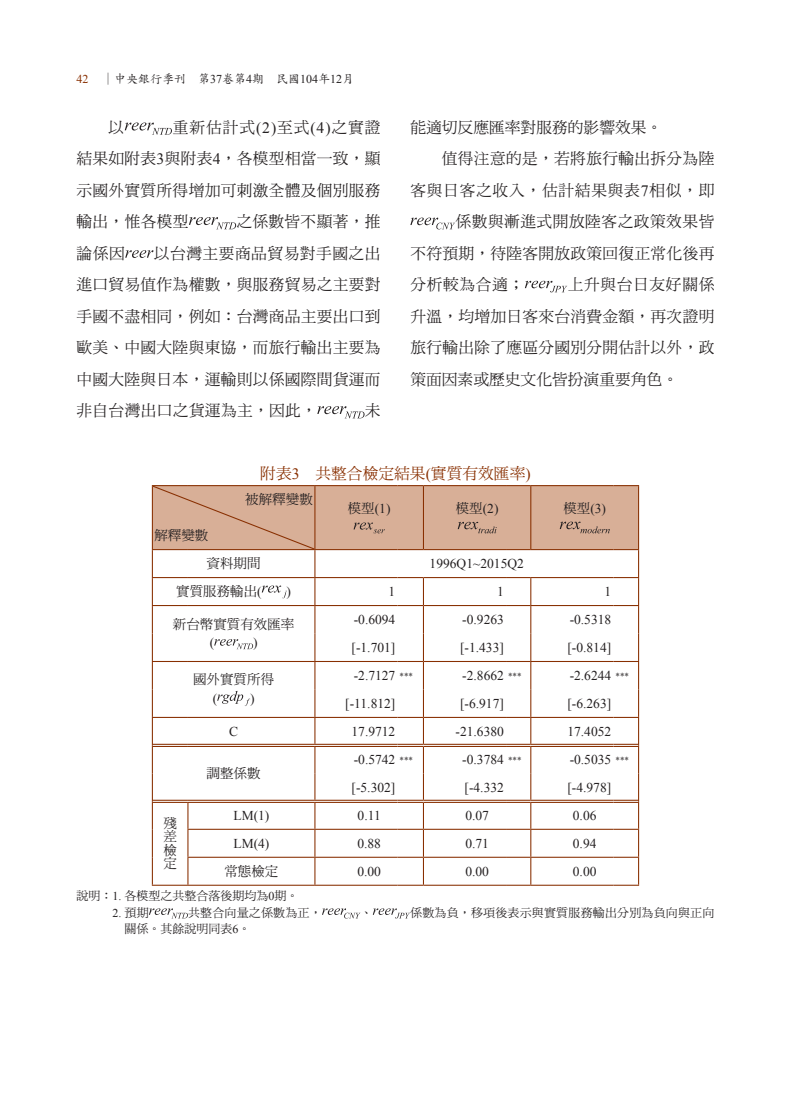
<style>
.page{position:relative;width:808px;height:1106px;background:#fff}
.page>*{position:absolute;margin:0;border:0;box-sizing:border-box;transform-origin:0 0}
.t1{font:15.75px/31.5px "DF Ming Std W5";letter-spacing:.015em;color:#231f20;text-align:justify}
.t2{font:15.75px "DF Ming Std W5";letter-spacing:.045em;color:#231f20}
.t3{font:15.75px "DF Ming Std W5";color:#882f01}
.t4{font:13.5px "Times New Roman";color:#231f20}
.t5{font:13.5px/13.5px "DF Ming Std W5";color:#231f20}
.t6{font:12px "DF Ming Std W5";letter-spacing:.015em;color:#231f20}
.t7{font:12px "DF Kai Shu Std W5";color:#231f20}
.t8{font:12px "Times New Roman";color:#231f20}
.s1{font-family:"Times New Roman";color:#882f01}
.s2{font-family:"Times New Roman"}
.s3{font-family:"DF Ming Std W5"}
.s4{font-size:9px}
</style>
<div class="page">
<svg style="left:125px;top:123px;width:47px;height:12px"></svg>
<svg style="left:189px;top:217px;width:47px;height:12px"></svg>
<svg style="left:125px;top:250px;width:28px;height:8px"></svg>
<svg style="left:317px;top:406px;width:48px;height:12px"></svg>
<svg style="left:410px;top:218px;width:45px;height:11px"></svg>
<svg style="left:525px;top:281px;width:42px;height:11px"></svg>
<svg style="left:152px;top:485px;width:487px;height:400px"></svg>
<svg style="left:149px;top:908px;width:39px;height:10px"></svg>
<svg style="left:322px;top:908px;width:38px;height:10px"></svg>
<svg style="left:373px;top:908px;width:37px;height:10px"></svg>
<p class="t7" style="left:77px;top:73px;width:279px"><span class="s1">42</span> ∣中央銀行季刊 第<span class="s2">37</span>卷第<span class="s2">4</span>期 民國<span class="s2">104</span>年<span class="s2">12</span>月</p>
<p class="t1" style="left:108px;top:111px;width:17px">以</p>
<p class="t1" style="left:77px;top:111px;width:306px;text-indent:96px">重新估計式<span class="s2">(2)</span>至式<span class="s2">(4)</span>之實證結果如附表<span class="s2">3</span>與附表<span class="s2">4</span>，各模型相當一致，顯示國外實質所得增加可刺激全體及個別服務輸出，惟各模型</p>
<p class="t1" style="left:236px;top:205px;width:146px">之係數皆不顯著，推</p>
<p class="t1" style="left:77px;top:237px;width:306px;text-indent:77px">以台灣主要商品貿易對手國之出進口貿易值作為權數，與服務貿易之主要對手國不盡相同，例如：台灣商品主要出口到歐美、中國大陸與東協，而旅行輸出主要為中國大陸與日本，運輸則以係國際間貨運而非自台灣出口之貨運為主，因此，</p>
<p class="t1" style="left:77px;top:237px;width:50px">論係因</p>
<p class="t1" style="left:365px;top:394px;width:17px">未</p>
<p class="t1" style="left:410px;top:111px;width:253px">能適切反應匯率對服務的影響效果。</p>
<p class="t1" style="left:442px;top:142px;width:274px">值得注意的是，若將旅行輸出拆分為陸</p>
<p class="t2" style="left:410px;top:181px;width:306px">客與日客之收入，估計結果與表<span class="s2">7</span>相似，即</p>
<p class="t1" style="left:456px;top:205px;width:260px">係數與漸進式開放陸客之政策效果皆</p>
<p class="t1" style="left:410px;top:237px;width:306px">不符預期，待陸客開放政策回復正常化後再</p>
<p class="t1" style="left:410px;top:268px;width:115px">分析較為合適；</p>
<p class="t1" style="left:410px;top:268px;width:306px;text-indent:157px">上升與台日友好關係升溫，均增加日客來台消費金額，再次證明旅行輸出除了應區分國別分開估計以外，政策面因素或歷史文化皆扮演重要角色。</p>
<p class="t5" style="left:154px;top:528px;width:55px">解釋變數</p>
<p class="t3" style="left:260px;top:464px;width:272px">附表<span class="s2">3</span> 共整合檢定結果<span class="s2">(</span>實質有效匯率<span class="s2">)</span></p>
<p class="t5" style="left:245px;top:492px;width:69px">被解釋變數</p>
<p class="t4" style="left:348px;top:500px;width:44px"><span class="s3">模型</span>(1)</p>
<p class="t4" style="left:456px;top:500px;width:44px"><span class="s3">模型</span>(2)</p>
<p class="t4" style="left:563px;top:500px;width:44px"><span class="s3">模型</span>(3)</p>
<p class="t5" style="left:207px;top:556px;width:55px">資料期間</p>
<p class="t4" style="left:430px;top:555px;width:96px">1996Q1~2015Q2</p>
<p class="t5" style="left:176px;top:584px;width:87px">實質服務輸出<span class="s2">(</span></p>
<p class="t4" style="left:287px;top:583px;width:6px">)</p>
<p class="t4" style="left:389px;top:583px;width:8px">1</p>
<p class="t4" style="left:497px;top:583px;width:8px">1</p>
<p class="t4" style="left:604px;top:583px;width:8px">1</p>
<p class="t5" style="left:210px;top:615px;width:86px;line-height:18px;text-indent:-37px">新台幣實質有效匯率<span class="s2">(</span></p>
<p class="t4" style="left:354px;top:611px;width:43px">-0.6094</p>
<p class="t4" style="left:462px;top:611px;width:43px">-0.9263</p>
<p class="t4" style="left:570px;top:611px;width:43px">-0.5318</p>
<p class="t4" style="left:351px;top:638px;width:45px">[-1.701]</p>
<p class="t4" style="left:460px;top:638px;width:45px">[-1.433]</p>
<p class="t4" style="left:567px;top:638px;width:45px">[-0.814]</p>
<p class="t4" style="left:253px;top:634px;width:6px">)</p>
<p class="t5" style="left:213px;top:670px;width:63px;line-height:18.9px;text-indent:-20px">國外實質所得<span class="s2">(</span></p>
<p class="t4" style="left:250px;top:689px;width:6px">)</p>
<p class="t4" style="left:354px;top:666px;width:61px">-2.7127 <span class="s4">***</span></p>
<p class="t4" style="left:462px;top:666px;width:61px">-2.8662 <span class="s4">***</span></p>
<p class="t4" style="left:570px;top:666px;width:61px">-2.6244 <span class="s4">***</span></p>
<p class="t4" style="left:345px;top:694px;width:52px">[-11.812]</p>
<p class="t4" style="left:460px;top:694px;width:45px">[-6.917]</p>
<p class="t4" style="left:567px;top:694px;width:45px">[-6.263]</p>
<p class="t4" style="left:229px;top:722px;width:11px">C</p>
<p class="t4" style="left:351px;top:722px;width:45px">17.9712</p>
<p class="t4" style="left:456px;top:722px;width:50px">-21.6380</p>
<p class="t4" style="left:567px;top:722px;width:45px">17.4052</p>
<p class="t5" style="left:207px;top:766px;width:55px">調整係數</p>
<p class="t4" style="left:354px;top:750px;width:61px">-0.5742 <span class="s4">***</span></p>
<p class="t4" style="left:462px;top:750px;width:61px">-0.3784 <span class="s4">***</span></p>
<p class="t4" style="left:570px;top:750px;width:61px">-0.5035 <span class="s4">***</span></p>
<p class="t4" style="left:351px;top:778px;width:45px">[-5.302]</p>
<p class="t4" style="left:465px;top:778px;width:41px">[-4.332</p>
<p class="t4" style="left:567px;top:778px;width:45px">[-4.978]</p>
<p class="t5" style="left:163px;top:816px;width:15px;text-align:justify">殘差檢定</p>
<p class="t4" style="left:233px;top:806px;width:37px">LM(1)</p>
<p class="t4" style="left:358px;top:806px;width:25px">0.11</p>
<p class="t4" style="left:465px;top:806px;width:25px">0.07</p>
<p class="t4" style="left:573px;top:806px;width:25px">0.06</p>
<p class="t4" style="left:233px;top:834px;width:37px">LM(4)</p>
<p class="t4" style="left:357px;top:834px;width:25px">0.88</p>
<p class="t4" style="left:465px;top:834px;width:25px">0.71</p>
<p class="t4" style="left:573px;top:834px;width:25px">0.94</p>
<p class="t5" style="left:224px;top:864px;width:55px">常態檢定</p>
<p class="t4" style="left:357px;top:862px;width:25px">0.00</p>
<p class="t4" style="left:465px;top:862px;width:25px">0.00</p>
<p class="t4" style="left:573px;top:862px;width:25px">0.00</p>
<p class="t6" style="left:77px;top:889px;width:223px">說明：<span class="s2">1.</span> 各模型之共整合落後期均為<span class="s2">0</span>期。</p>
<p class="t8" style="left:113px;top:904px;width:38px">2. <span class="s3">預期</span></p>
<p class="t6" style="left:188px;top:906px;width:135px">共整合向量之係數為正，</p>
<p class="t6" style="left:361px;top:906px;width:13px">、</p>
<p class="t6" style="left:410px;top:906px;width:306px">係數為負，移項後表示與實質服務輸出分別為負向與正向</p>
<p class="t6" style="left:125px;top:922px;width:127px">關係。其餘說明同表<span class="s2">6</span>。</p>
</div>
